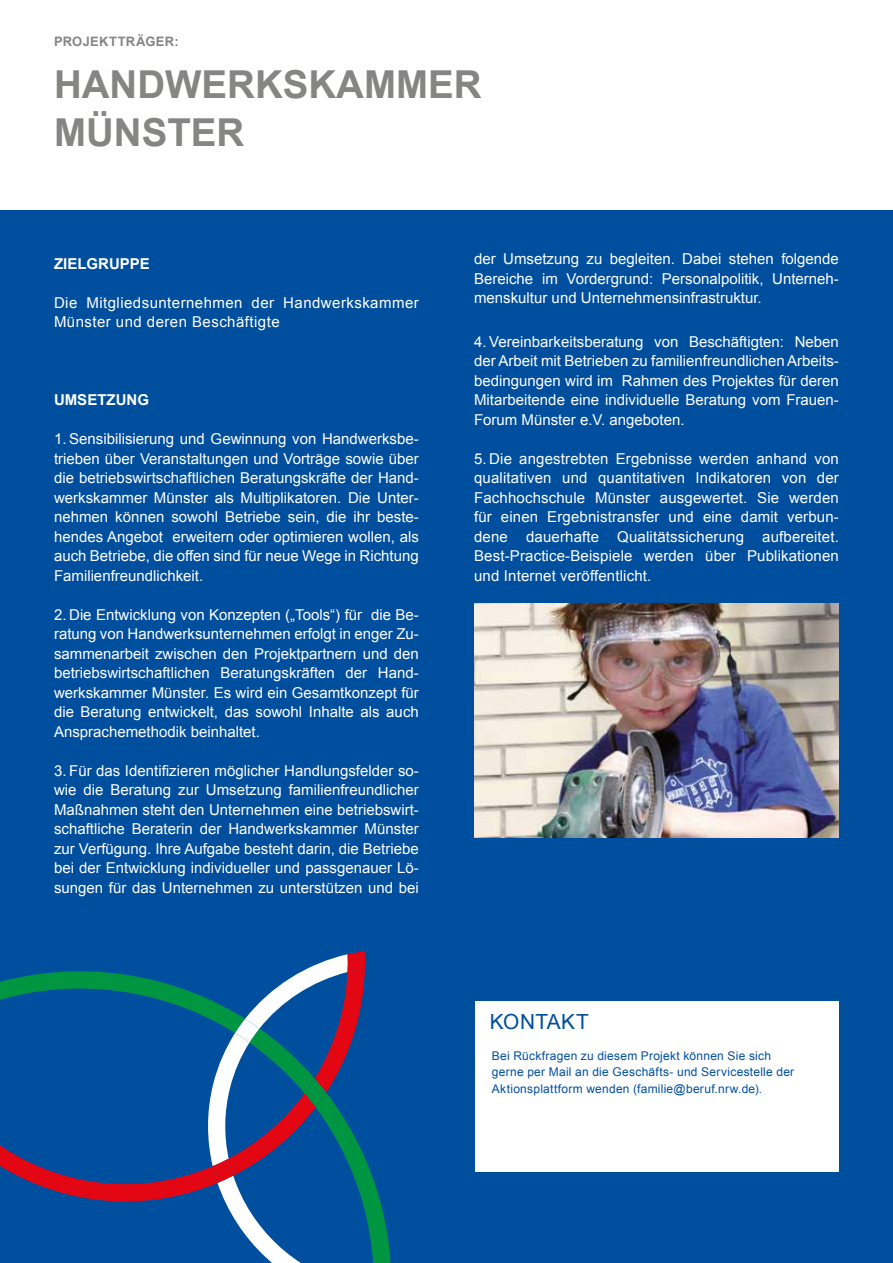
<style>
.page{position:relative;width:893px;height:1263px;background:#fff}
.page>*{position:absolute;margin:0;border:0;box-sizing:border-box;transform-origin:0 0}
.t1{font:700 38.55px/48px "Arial";color:#858584}
.t2{font:20.85px "Arial";letter-spacing:.02em;color:#004f9f}
.t3{font:15px/19.5px "Arial";color:#fff;text-align:justify}
.t4{font:15px/19.5px "Arial";letter-spacing:.03em;color:#fff}
.t5{font:700 15px "Arial";color:#fff}
.t6{font:700 13.05px "Arial";letter-spacing:.025em;color:#858584}
.t7{font:12px/16.5px "Arial";letter-spacing:.02em;color:#004f9f}
</style>
<div class="page">
<div style="left:0;top:210px;width:893px;height:1053px;background:#004f9f"></div>
<div style="left:475px;top:1001px;width:364px;height:171px;background:#fff"></div>
<svg style="left:0;top:951px;width:391px;height:312px"></svg>
<img style="left:474px;top:604px;width:365px;height:234px">
<p class="t6" style="left:54px;top:33px;width:126px">PROJEKTTRÄGER:</p>
<h1 class="t1" style="left:54px;top:62px;width:429px">HANDWERKSKAMMER<br>MÜNSTER</h1>
<p class="t5" style="left:54px;top:253px;width:97px">ZIELGRUPPE</p>
<p class="t4" style="left:54px;top:293px;width:366px">Die Mitgliedsunternehmen der Handwerkskammer<br>Münster und deren Beschäftigte</p>
<p class="t5" style="left:54px;top:390px;width:96px">UMSETZUNG</p>
<p class="t3" style="left:54px;top:429px;width:366px">1. Sensibilisierung und Gewinnung von Handwerksbe&shy;trieben über Veranstaltungen und Vorträge sowie über die betriebswirtschaftlichen Beratungskräfte der Hand&shy;werkskammer Münster als Multiplikatoren. Die Unter&shy;nehmen können sowohl Betriebe sein, die ihr beste&shy;hendes Angebot erweitern oder optimieren wollen, als auch Betriebe, die offen sind für neue Wege in Richtung Familienfreundlichkeit.</p>
<p class="t3" style="left:54px;top:605px;width:366px">2. Die Entwicklung von Konzepten („Tools“) für die Be&shy;ratung von Handwerksunternehmen erfolgt in enger Zu&shy;sammenarbeit zwischen den Projektpartnern und den betriebswirtschaftlichen Beratungskräften der Hand&shy;werkskammer Münster. Es wird ein Gesamtkonzept für die Beratung entwickelt, das sowohl Inhalte als auch Ansprachemethodik beinhaltet.</p>
<p class="t3" style="left:54px;top:761px;width:366px">3. Für das Identifizieren möglicher Handlungsfelder so&shy;wie die Beratung zur Umsetzung familienfreundlicher Maßnahmen steht den Unternehmen eine betriebswirt&shy;schaftliche Beraterin der Handwerkskammer Münster zur Verfügung. Ihre Aufgabe besteht darin, die Betriebe bei der Entwicklung individueller und passgenauer Lö&shy;sungen für das Unternehmen zu unterstützen und bei</p>
<p class="t3" style="left:474px;top:249px;width:366px">der Umsetzung zu begleiten. Dabei stehen folgende Bereiche im Vordergrund: Personalpolitik, Unterneh&shy;menskultur und Unternehmensinfrastruktur.</p>
<p class="t3" style="left:474px;top:332px;width:366px">4. Vereinbarkeitsberatung von Beschäftigten: Neben der Arbeit mit Betrieben zu familienfreundlichen Arbeits&shy;bedingungen wird im Rahmen des Projektes für deren Mitarbeitende eine individuelle Beratung vom Frauen-Forum Münster e.V. angeboten.</p>
<p class="t3" style="left:474px;top:449px;width:366px">5. Die angestrebten Ergebnisse werden anhand von qualitativen und quantitativen Indikatoren von der Fachhochschule Münster ausgewertet. Sie werden für einen Ergebnistransfer und eine damit verbun&shy;dene dauerhafte Qualitätssicherung aufbereitet.<br>Best-Practice-Beispiele werden über Publikationen und Internet veröffentlicht.</p>
<h2 class="t2" style="left:490px;top:1008px;width:100px">KONTAKT</h2>
<p class="t7" style="left:492px;top:1047px;width:304px">Bei Rückfragen zu diesem Projekt können Sie sich gerne per Mail an die Geschäfts- und Servicestelle der<br>Aktionsplattform wenden (familie@beruf.nrw.de).</p>
</div>
